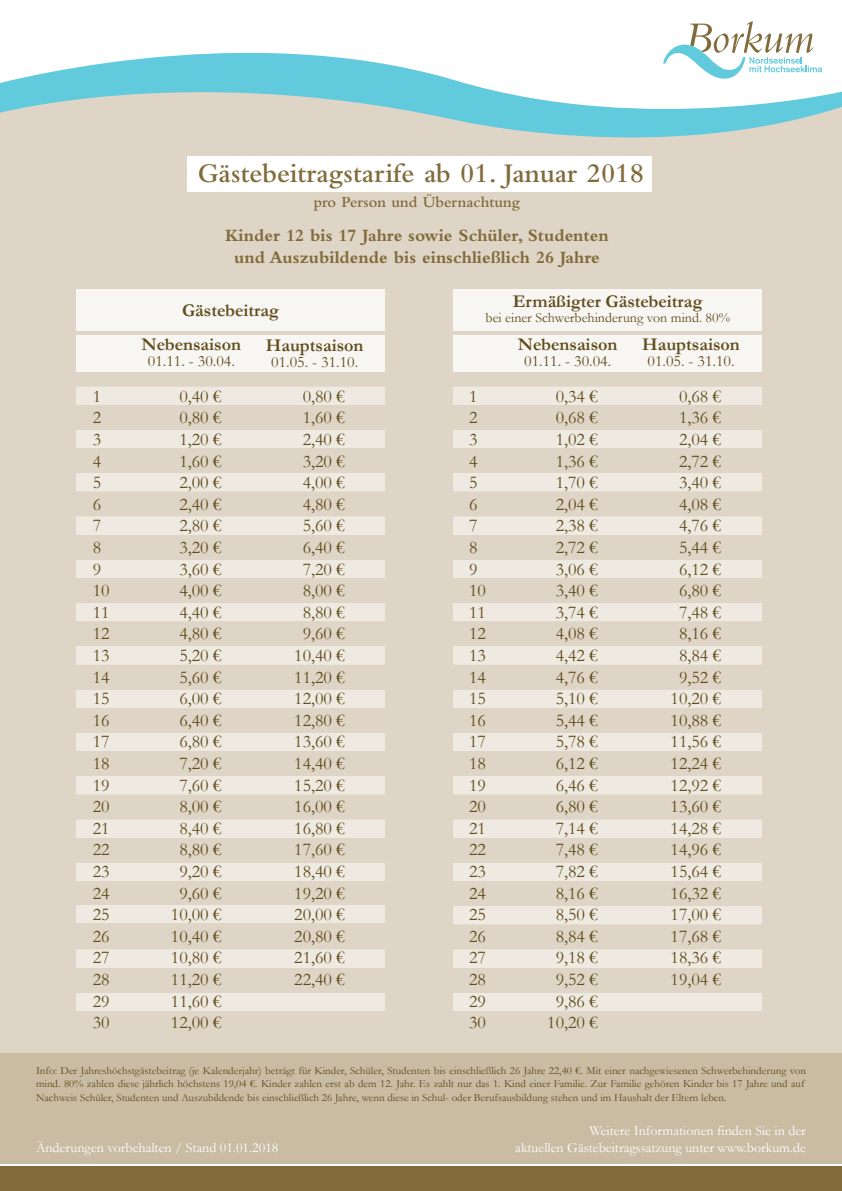
<style>
.page{position:relative;width:842px;height:1191px;background:#fff}
.page>*{position:absolute;margin:0;border:0;box-sizing:border-box;transform-origin:0 0}
.t1{font:600 28px "Bembo Std";color:#816b3b}
.t2{font:18px/21.6px "Garamond";color:#614c1b;text-align:center}
.t3{font:700 18px/21.6px "Bembo Std";color:#816b3b;text-align:center}
.t4{font:700 18px "Garamond";color:#614c1b}
.t5{font:16px "Garamond";color:#614c1b}
.t6{font:600 16px "Bembo Std";color:#816b3b}
.t7{font:14px/16.8px "Garamond";color:#fff;text-align:right}
.t8{font:14px "Garamond";color:#614c1b}
.t9{font:11px/13.2px "Garamond";color:#614c1b}
</style>
<div class="page">
<div style="left:0;top:171px;width:842px;height:882px;background:#ded5c6"></div>
<div style="left:0;top:1053px;width:842px;height:110px;background:#cabba3"></div>
<svg style="left:0;top:52px;width:842px;height:119px"></svg>
<svg style="left:663px;top:21px;width:159px;height:60px"></svg>
<div style="left:0;top:1166px;width:842px;height:25px;background:#816b3b"></div>
<div style="left:77px;top:387px;width:308px;height:17px;background:#eeeae1"></div>
<div style="left:77px;top:335px;width:308px;height:36px;background:#f7f6f3"></div>
<div style="left:454px;top:335px;width:308px;height:36px;background:#f7f6f3"></div>
<div style="left:454px;top:387px;width:308px;height:17px;background:#eeeae1"></div>
<div style="left:77px;top:430px;width:308px;height:18px;background:#eeeae1"></div>
<div style="left:454px;top:430px;width:308px;height:18px;background:#eeeae1"></div>
<div style="left:77px;top:473px;width:308px;height:18px;background:#eeeae1"></div>
<div style="left:454px;top:473px;width:308px;height:18px;background:#eeeae1"></div>
<div style="left:77px;top:517px;width:308px;height:17px;background:#eeeae1"></div>
<div style="left:454px;top:517px;width:308px;height:17px;background:#eeeae1"></div>
<div style="left:77px;top:560px;width:308px;height:18px;background:#eeeae1"></div>
<div style="left:454px;top:560px;width:308px;height:18px;background:#eeeae1"></div>
<div style="left:77px;top:603px;width:308px;height:18px;background:#eeeae1"></div>
<div style="left:454px;top:603px;width:308px;height:18px;background:#eeeae1"></div>
<div style="left:77px;top:646px;width:308px;height:18px;background:#eeeae1"></div>
<div style="left:454px;top:646px;width:308px;height:18px;background:#eeeae1"></div>
<div style="left:77px;top:690px;width:308px;height:17px;background:#eeeae1"></div>
<div style="left:454px;top:690px;width:308px;height:17px;background:#eeeae1"></div>
<div style="left:77px;top:733px;width:308px;height:18px;background:#eeeae1"></div>
<div style="left:454px;top:733px;width:308px;height:18px;background:#eeeae1"></div>
<div style="left:77px;top:776px;width:308px;height:18px;background:#eeeae1"></div>
<div style="left:454px;top:776px;width:308px;height:18px;background:#eeeae1"></div>
<div style="left:77px;top:819px;width:308px;height:18px;background:#eeeae1"></div>
<div style="left:454px;top:819px;width:308px;height:18px;background:#eeeae1"></div>
<div style="left:77px;top:863px;width:308px;height:18px;background:#eeeae1"></div>
<div style="left:454px;top:863px;width:308px;height:18px;background:#eeeae1"></div>
<div style="left:77px;top:905px;width:308px;height:17px;background:#eeeae1"></div>
<div style="left:454px;top:906px;width:308px;height:18px;background:#eeeae1"></div>
<div style="left:77px;top:949px;width:308px;height:18px;background:#eeeae1"></div>
<div style="left:454px;top:949px;width:308px;height:18px;background:#eeeae1"></div>
<div style="left:77px;top:993px;width:308px;height:17px;background:#eeeae1"></div>
<div style="left:454px;top:993px;width:308px;height:17px;background:#eeeae1"></div>
<div style="left:77px;top:289px;width:308px;height:42px;background:#f7f6f3"></div>
<div style="left:454px;top:289px;width:308px;height:42px;background:#f7f6f3"></div>
<div style="left:187px;top:156px;width:465px;height:35px;background:#fff"></div>
<h1 class="t1" style="left:198px;top:158px;width:448px">Gästebeitragstarife ab 01. Januar 2018</h1>
<p class="t6" style="left:314px;top:193px;width:208px">pro Person und Übernachtung</p>
<p class="t3" style="left:225px;top:224px;width:385px">Kinder 12 bis 17 Jahre sowie Schüler, Studenten und Auszubildende bis einschließlich 26 Jahre</p>
<p class="t4" style="left:182px;top:299px;width:98px">Gästebeitrag</p>
<p class="t4" style="left:142px;top:333px;width:101px">Nebensaison</p>
<p class="t5" style="left:148px;top:351px;width:89px">01.11. - 30.04.</p>
<p class="t4" style="left:266px;top:335px;width:99px">Hauptsaison</p>
<p class="t5" style="left:271px;top:352px;width:89px">01.05. - 31.10.</p>
<p class="t4" style="left:513px;top:290px;width:191px">Ermäßigter Gästebeitrag</p>
<p class="t8" style="left:486px;top:309px;width:246px">bei einer Schwerbehinderung von mind. 80%</p>
<p class="t4" style="left:518px;top:333px;width:101px">Nebensaison</p>
<p class="t5" style="left:524px;top:351px;width:89px">01.11. - 30.04.</p>
<p class="t4" style="left:642px;top:333px;width:99px">Hauptsaison</p>
<p class="t5" style="left:647px;top:351px;width:89px">01.05. - 31.10.</p>
<p class="t2" style="left:93px;top:385px;width:18px;text-align:left">1<br>2<br>3<br>4<br>5<br>6<br>7<br>8<br>9<br>10<br>11<br>12<br>13<br>14<br>15<br>16<br>17<br>18<br>19<br>20<br>21<br>22<br>23<br>24<br>25<br>26<br>27<br>28<br>29<br>30</p>
<p class="t2" style="left:171px;top:385px;width:52px">0,40 €<br>0,80 €<br>1,20 €<br>1,60 €<br>2,00 €<br>2,40 €<br>2,80 €<br>3,20 €<br>3,60 €<br>4,00 €<br>4,40 €<br>4,80 €<br>5,20 €<br>5,60 €<br>6,00 €<br>6,40 €<br>6,80 €<br>7,20 €<br>7,60 €<br>8,00 €<br>8,40 €<br>8,80 €<br>9,20 €<br>9,60 €<br>10,00 €<br>10,40 €<br>10,80 €<br>11,20 €<br>11,60 €<br>12,00 €</p>
<p class="t2" style="left:294px;top:385px;width:52px">0,80 €<br>1,60 €<br>2,40 €<br>3,20 €<br>4,00 €<br>4,80 €<br>5,60 €<br>6,40 €<br>7,20 €<br>8,00 €<br>8,80 €<br>9,60 €<br>10,40 €<br>11,20 €<br>12,00 €<br>12,80 €<br>13,60 €<br>14,40 €<br>15,20 €<br>16,00 €<br>16,80 €<br>17,60 €<br>18,40 €<br>19,20 €<br>20,00 €<br>20,80 €<br>21,60 €<br>22,40 €</p>
<p class="t2" style="left:469px;top:385px;width:18px;text-align:left">1<br>2<br>3<br>4<br>5<br>6<br>7<br>8<br>9<br>10<br>11<br>12<br>13<br>14<br>15<br>16<br>17<br>18<br>19<br>20<br>21<br>22<br>23<br>24<br>25<br>26<br>27<br>28<br>29<br>30</p>
<p class="t2" style="left:547px;top:385px;width:52px">0,34 €<br>0,68 €<br>1,02 €<br>1,36 €<br>1,70 €<br>2,04 €<br>2,38 €<br>2,72 €<br>3,06 €<br>3,40 €<br>3,74 €<br>4,08 €<br>4,42 €<br>4,76 €<br>5,10 €<br>5,44 €<br>5,78 €<br>6,12 €<br>6,46 €<br>6,80 €<br>7,14 €<br>7,48 €<br>7,82 €<br>8,16 €<br>8,50 €<br>8,84 €<br>9,18 €<br>9,52 €<br>9,86 €<br>10,20 €</p>
<p class="t2" style="left:670px;top:385px;width:52px">0,68 €<br>1,36 €<br>2,04 €<br>2,72 €<br>3,40 €<br>4,08 €<br>4,76 €<br>5,44 €<br>6,12 €<br>6,80 €<br>7,48 €<br>8,16 €<br>8,84 €<br>9,52 €<br>10,20 €<br>10,88 €<br>11,56 €<br>12,24 €<br>12,92 €<br>13,60 €<br>14,28 €<br>14,96 €<br>15,64 €<br>16,32 €<br>17,00 €<br>17,68 €<br>18,36 €<br>19,04 €</p>
<p class="t9" style="left:36px;top:1064px;width:771px">Info: Der Jahreshöchstgästebeitrag (je Kalenderjahr) beträgt für Kinder, Schüler, Studenten bis einschließlich 26 Jahre 22,40 €. Mit einer nachgewiesenen Schwerbehinderung von mind. 80% zahlen diese jährlich höchstens 19,04 €. Kinder zahlen erst ab dem 12. Jahr. Es zahlt nur das 1. Kind einer Familie. Zur Familie gehören Kinder bis 17 Jahre und auf<br>Nachweis Schüler, Studenten und Auszubildende bis einschließlich 26 Jahre, wenn diese in Schul- oder Berufsausbildung stehen und im Haushalt der Eltern leben.</p>
<p class="t7" style="left:36px;top:1139px;width:244px">Änderungen vorbehalten / Stand 01.01.2018</p>
<p class="t7" style="left:515px;top:1122px;width:292px">Weitere Informationen finden Sie in der<br>aktuellen Gästebeitragssatzung unter www.borkum.de</p>
</div>
